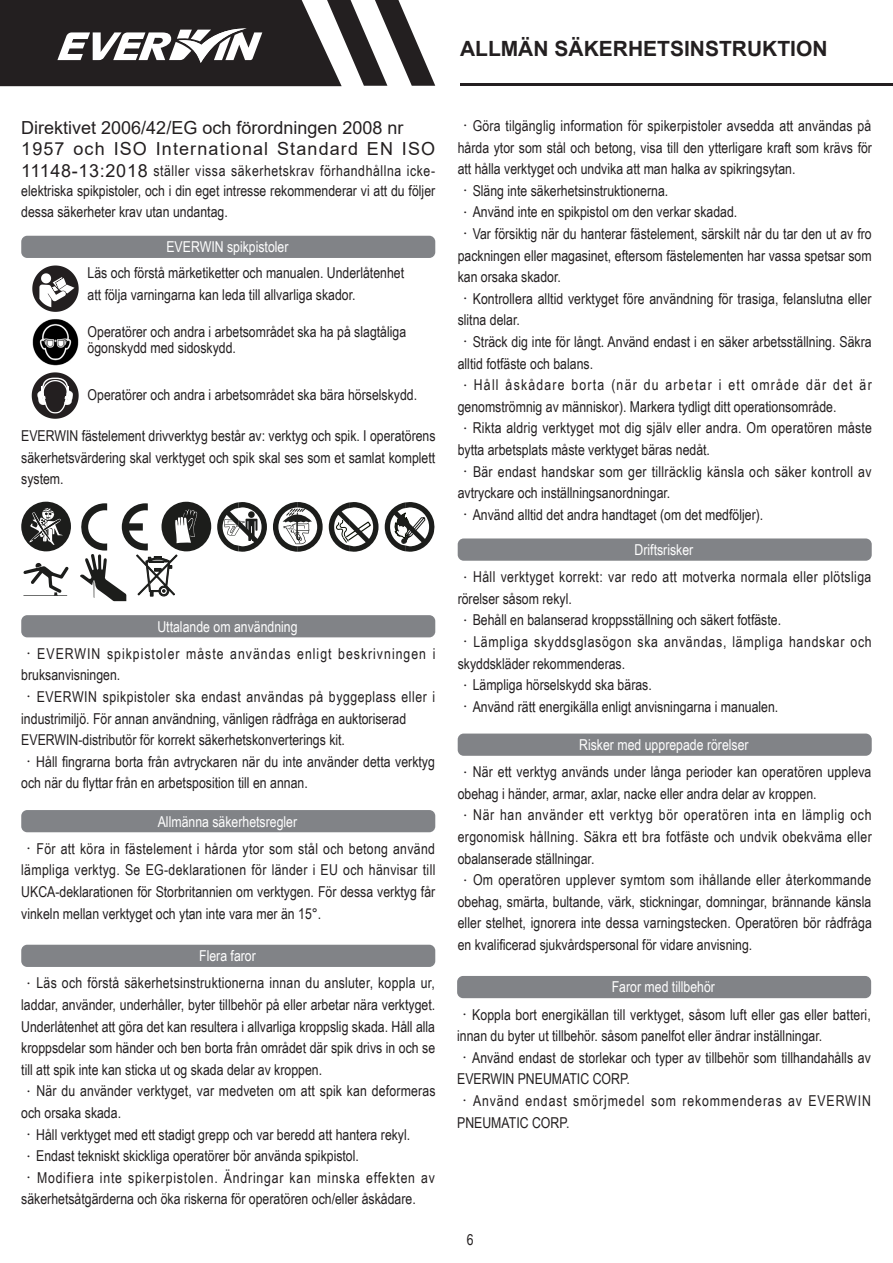
<style>
.page{position:relative;width:893px;height:1263px;background:#fff}
.page>*{position:absolute;margin:0;border:0;box-sizing:border-box;transform-origin:0 0}
.t1{font:700 21px "Arial";color:#231f20}
.t2{font:18px "Arial";color:#231f20}
.t3{font:18px "Arial";letter-spacing:.06em;color:#231f20}
.t4{font:15px/21.6px "Arial Narrow";color:#231f20}
.t5{font:15px "Arial Narrow";color:#fff}
.t6{font:15px/21.6px "Arial Narrow";letter-spacing:.02em;color:#231f20}
.t7{font:15px/21.6px "Arial Narrow";letter-spacing:.025em;color:#231f20}
.t8{font:15px/21.6px "Arial Narrow";letter-spacing:.045em;color:#231f20}
.t9{font:15px/21.6px "Arial Narrow";letter-spacing:.065em;color:#231f20}
.t10{font:15px/21.6px "Arial Narrow";letter-spacing:.06em;color:#231f20}
.s1{font-family:"Arial";font-size:18px}
.s2{font-family:"Adobe Ming Std";font-weight:300}
</style>
<div class="page">
<hr style="left:460px;top:83px;width:433px;height:3px;background:#231f20">
<div style="left:21px;top:236px;width:414px;height:22px;background:#818387;border-radius:6px"></div>
<div style="left:21px;top:615px;width:414px;height:22px;background:#818387;border-radius:6px"></div>
<div style="left:458px;top:538px;width:414px;height:23px;background:#818387;border-radius:6px"></div>
<div style="left:21px;top:810px;width:414px;height:22px;background:#818387;border-radius:6px"></div>
<div style="left:21px;top:945px;width:414px;height:22px;background:#818387;border-radius:6px"></div>
<svg style="left:0;top:0;width:435px;height:86px"></svg>
<div style="left:21px;top:501px;width:50px;height:51px;background:#1c1d1b;border-radius:50%"></div>
<svg style="left:29px;top:508px;width:34px;height:37px"></svg>
<svg style="left:217px;top:502px;width:50px;height:50px"></svg>
<svg style="left:273px;top:502px;width:50px;height:50px"></svg>
<svg style="left:385px;top:502px;width:49px;height:50px"></svg>
<svg style="left:329px;top:502px;width:49px;height:50px"></svg>
<div style="left:161px;top:501px;width:51px;height:51px;background:#1c1d1b;border-radius:50%"></div>
<svg style="left:80px;top:503px;width:117px;height:98px"></svg>
<svg style="left:23px;top:563px;width:46px;height:33px"></svg>
<svg style="left:32px;top:265px;width:47px;height:47px"></svg>
<svg style="left:32px;top:372px;width:47px;height:47px"></svg>
<img style="left:32px;top:319px;width:47px;height:46px">
<div style="left:458px;top:733px;width:414px;height:23px;background:#818387;border-radius:6px"></div>
<div style="left:457px;top:976px;width:414px;height:22px;background:#818387;border-radius:6px"></div>
<p class="t1" style="left:460px;top:34px;width:369px">ALLMÄN SÄKERHETSINSTRUKTION</p>
<p class="t2" style="left:21px;top:115px;width:384px">Direktivet 2006/42/EG och förordningen 2008 nr</p>
<p class="t3" style="left:21px;top:136px;width:415px">1957 och ISO International Standard EN ISO</p>
<p class="t4" style="left:21px;top:160px;width:415px;line-height:20.1px"><span class="s1">11148-13:2018</span> ställer vissa säkerhetskrav förhandhållna icke&shy;elektriska spikpistoler, och i din eget intresse rekommenderar vi att du följer</p>
<p class="t4" style="left:21px;top:201px;width:208px">dessa säkerheter krav utan undantag.</p>
<p class="t5" style="left:166px;top:236px;width:124px">EVERWIN spikpistoler</p>
<p class="t4" style="left:88px;top:262px;width:318px">Läs och förstå märketiketter och manualen. Underlåtenhet</p>
<p class="t4" style="left:88px;top:283px;width:270px">att följa varningarna kan leda till allvarliga skador.</p>
<p class="t4" style="left:88px;top:320px;width:320px">Operatörer och andra i arbetsområdet ska ha på slagtåliga</p>
<p class="t4" style="left:88px;top:336px;width:150px">ögonskydd med sidoskydd.</p>
<p class="t4" style="left:88px;top:383px;width:331px">Operatörer och andra i arbetsområdet ska bära hörselskydd.</p>
<p class="t4" style="left:21px;top:424px;width:416px;text-align:justify">EVERWIN fästelement drivverktyg består av: verktyg och spik. I operatörens säkerhetsvärdering skal verktyget och spik skal ses som et samlat komplett system.</p>
<p class="t5" style="left:157px;top:615px;width:142px">Uttalande om användning</p>
<p class="t9" style="left:21px;top:642px;width:416px"><span class="s2">．</span>EVERWIN spikpistoler måste användas enligt beskrivningen i bruksanvisningen.</p>
<p class="t4" style="left:21px;top:685px;width:415px"><span class="s2">．</span>EVERWIN spikpistoler ska endast användas på byggeplass eller i industrimiljö. För annan användning, vänligen rådfråga en auktoriserad</p>
<p class="t4" style="left:21px;top:729px;width:325px">EVERWIN-distributör för korrekt säkerhetskonverterings kit.</p>
<p class="t4" style="left:21px;top:750px;width:415px"><span class="s2">．</span>Håll fingrarna borta från avtryckaren när du inte använder detta verktyg och när du flyttar från en arbetsposition till en annan.</p>
<p class="t5" style="left:158px;top:810px;width:141px">Allmänna säkerhetsregler</p>
<p class="t4" style="left:21px;top:837px;width:416px;text-align:justify"><span class="s2">．</span>För att köra in fästelement i hårda ytor som stål och betong använd lämpliga verktyg. Se EG-deklarationen för länder i EU och hänvisar till UKCA-deklarationen för Storbritannien om verktygen. För dessa verktyg får vinkeln mellan verktyget och ytan inte vara mer än 15°.</p>
<p class="t5" style="left:199px;top:945px;width:58px">Flera faror</p>
<p class="t4" style="left:21px;top:972px;width:415px;text-align:justify"><span class="s2">．</span>Läs och förstå säkerhetsinstruktionerna innan du ansluter, koppla ur, laddar, använder, underhåller, byter tillbehör på eller arbetar nära verktyget.<br>Underlåtenhet att göra det kan resultera i allvarliga kroppslig skada. Håll alla kroppsdelar som händer och ben borta från området där spik drivs in och se till att spik inte kan sticka ut og skada delar av kroppen.</p>
<p class="t4" style="left:21px;top:1080px;width:416px"><span class="s2">．</span>När du använder verktyget, var medveten om att spik kan deformeras och orsaka skada.</p>
<p class="t4" style="left:21px;top:1123px;width:390px"><span class="s2">．</span>Håll verktyget med ett stadigt grepp och var beredd att hantera rekyl.</p>
<p class="t4" style="left:21px;top:1144px;width:339px"><span class="s2">．</span>Endast tekniskt skickliga operatörer bör använda spikpistol.</p>
<p class="t4" style="left:21px;top:1166px;width:415px"><span class="s2">．</span>Modifiera inte spikerpistolen. Ändringar kan minska effekten av säkerhetsåtgärderna och öka riskerna för operatören och/eller åskådare.</p>
<p class="t4" style="left:458px;top:114px;width:416px;text-align:justify"><span class="s2">．</span>Göra tilgänglig information för spikerpistoler avsedda att användas på hårda ytor som stål och betong, visa till den ytterligare kraft som krävs för att hålla verktyget och undvika att man halka av spikringsytan.</p>
<p class="t4" style="left:458px;top:179px;width:212px"><span class="s2">．</span>Släng inte säkerhetsinstruktionerna.</p>
<p class="t4" style="left:458px;top:201px;width:281px"><span class="s2">．</span>Använd inte en spikpistol om den verkar skadad.</p>
<p class="t4" style="left:458px;top:222px;width:415px;text-align:justify"><span class="s2">．</span>Var försiktig när du hanterar fästelement, särskilt når du tar den ut av fro packningen eller magasinet, eftersom fästelementen har vassa spetsar som kan orsaka skador.</p>
<p class="t4" style="left:458px;top:287px;width:415px"><span class="s2">．</span>Kontrollera alltid verktyget före användning för trasiga, felanslutna eller slitna delar.</p>
<p class="t4" style="left:458px;top:330px;width:415px"><span class="s2">．</span>Sträck dig inte för långt. Använd endast i en säker arbetsställning. Säkra alltid fotfäste och balans.</p>
<p class="t4" style="left:458px;top:374px;width:416px"><span class="s2">．</span>Håll åskådare borta (när du arbetar i ett område där det är genomströmnig av människor). Markera tydligt ditt operationsområde.</p>
<p class="t4" style="left:458px;top:417px;width:416px"><span class="s2">．</span>Rikta aldrig verktyget mot dig själv eller andra. Om operatören måste bytta arbetsplats måste verktyget bäras nedåt.</p>
<p class="t6" style="left:458px;top:460px;width:415px"><span class="s2">．</span>Bär endast handskar som ger tillräcklig känsla och säker kontroll av avtryckare och inställningsanordningar.</p>
<p class="t4" style="left:458px;top:503px;width:307px"><span class="s2">．</span>Använd alltid det andra handtaget (om det medföljer).</p>
<p class="t5" style="left:635px;top:539px;width:60px">Driftsrisker</p>
<p class="t7" style="left:458px;top:565px;width:415px"><span class="s2">．</span>Håll verktyget korrekt: var redo att motverka normala eller plötsliga rörelser såsom rekyl.</p>
<p class="t4" style="left:458px;top:609px;width:325px"><span class="s2">．</span>Behåll en balanserad kroppsställning och säkert fotfäste.</p>
<p class="t8" style="left:458px;top:630px;width:416px"><span class="s2">．</span>Lämpliga skyddsglasögon ska användas, lämpliga handskar och skyddskläder rekommenderas.</p>
<p class="t4" style="left:458px;top:673px;width:196px"><span class="s2">．</span>Lämpliga hörselskydd ska bäras.</p>
<p class="t4" style="left:458px;top:695px;width:322px"><span class="s2">．</span>Använd rätt energikälla enligt anvisningarna i manualen.</p>
<p class="t5" style="left:579px;top:734px;width:171px">Risker med upprepade rörelser</p>
<p class="t4" style="left:458px;top:761px;width:415px"><span class="s2">．</span>När ett verktyg används under långa perioder kan operatören uppleva obehag i händer, armar, axlar, nacke eller andra delar av kroppen.</p>
<p class="t4" style="left:458px;top:804px;width:416px;text-align:justify"><span class="s2">．</span>När han använder ett verktyg bör operatören inta en lämplig och ergonomisk hållning. Säkra ett bra fotfäste och undvik obekväma eller obalanserade ställningar.</p>
<p class="t4" style="left:458px;top:869px;width:416px;text-align:justify"><span class="s2">．</span>Om operatören upplever symtom som ihållande eller återkommande obehag, smärta, bultande, värk, stickningar, domningar, brännande känsla eller stelhet, ignorera inte dessa varningstecken. Operatören bör rådfråga en kvalificerad sjukvårdspersonal för vidare anvisning.</p>
<p class="t5" style="left:612px;top:976px;width:105px">Faror med tillbehör</p>
<p class="t4" style="left:457px;top:1003px;width:415px"><span class="s2">．</span>Koppla bort energikällan till verktyget, såsom luft eller gas eller batteri, innan du byter ut tillbehör. såsom panelfot eller ändrar inställningar.</p>
<p class="t4" style="left:457px;top:1046px;width:415px"><span class="s2">．</span>Använd endast de storlekar och typer av tillbehör som tillhandahålls av<br>EVERWIN PNEUMATIC CORP.</p>
<p class="t10" style="left:457px;top:1089px;width:415px"><span class="s2">．</span>Använd endast smörjmedel som rekommenderas av EVERWIN<br>PNEUMATIC CORP.</p>
<p class="t4" style="left:467px;top:1228px;width:8px">6</p>
</div>
